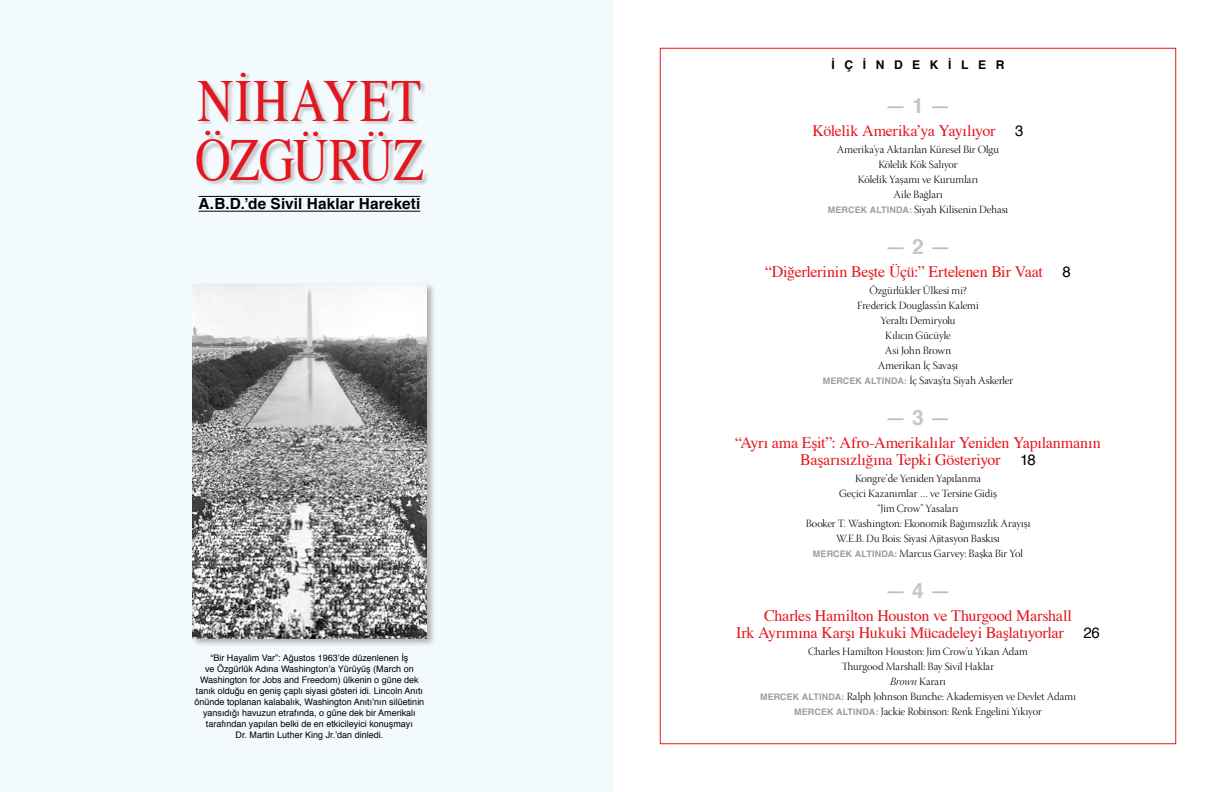
<style>
.page{position:relative;width:1224px;height:792px;background:#fff}
.page>*{position:absolute;margin:0;border:0;box-sizing:border-box;transform-origin:0 0}
.t1{font:59.6px/59.6px "Times";letter-spacing:-.005em;color:#e4161d;scale:.83 1}
.t2{font:21px "Helvetica";color:#bbbcbd}
.t3{font:16px/17px "Times";letter-spacing:-.02em;color:#e4161d;text-align:center}
.t4{font:700 15.3px "Helvetica";letter-spacing:.01em;color:#000}
.t5{font:700 12px "Helvetica";letter-spacing:.8em;color:#000}
.t6{font:11px/15px "Warnock Pro Light Disp";color:#000;text-align:center}
.t7{font:9px/11px "Helvetica";color:#000;text-align:center}
.s1{font-weight:700;color:#c5c6c6}
.s2{font-family:"Helvetica";font-size:15px;color:#000}
.s3{font-family:"Helvetica";font-weight:700;font-size:9px;color:#9c9d9d}
.s4{font-family:"Warnock Pro Light It Disp"}
</style>
<div class="page">
<div style="left:0;top:0;width:612px;height:792px;background:#f3fafe"></div>
<div style="left:191px;top:283px;width:245px;height:365px;background:#000;opacity:.3"></div>
<img style="left:192px;top:284px;width:234px;height:354px">
<div style="left:197px;top:72px;width:231px;height:113px;background:#000;opacity:.2"></div>
<hr style="left:199px;top:196px;width:221px;height:1px;background:#000">
<hr style="left:199px;top:211px;width:221px;height:1px;background:#000">
<h1 class="t1" style="left:195px;top:74px;width:277px">NİHAYET<br>ÖZGÜRÜZ</h1>
<h3 class="t4" style="left:198px;top:192px;width:223px">A.B.D.’DE SIVIL HAKLAR HAREKETI</h3>
<p class="t7" style="left:195px;top:653px;width:231px">“Bir Hayalim Var”: Ağustos 1963’de düzenlenen İş<br>ve Özgürlük Adına Washington’a Yürüyüş (March on Washington for Jobs and Freedom) ülkenin o güne dek tanık olduğu en geniş çaplı siyasi gösteri idi. Lincoln Anıtı önünde toplanan kalabalık, Washington Anıtı’nın silüetinin yansıdığı havuzun etrafında, o güne dek bir Amerikalı tarafından yapılan belki de en etkicileyici konuşmayı<br>Dr. Martin Luther King Jr.’dan dinledi.</p>
<p class="t5" style="left:832px;top:55px;width:174px">İÇİNDEKİLER</p>
<h2 class="t2" style="left:885px;top:89px;width:67px">— <span class="s1">1</span> —</h2>
<h3 class="t3" style="left:813px;top:123px;width:212px">Kölelik Amerika’ya Yayılıyor <span class="s2">3</span></h3>
<p class="t6" style="left:828px;top:143px;width:182px">Amerika’ya Aktarılan Küresel Bir Olgu<br>Kölelik Kök Salıyor<br>Kölelik Yaşamı ve Kurumları<br>Aile Bağları<br><span class="s3">MERCEK ALTINDA :</span> Siyah Kilisenin Dehası</p>
<h2 class="t2" style="left:885px;top:230px;width:67px">— <span class="s1">2</span> —</h2>
<h3 class="t3" style="left:765px;top:264px;width:307px">“Diğerlerinin Beşte Üçü:” Ertelenen Bir Vaat <span class="s2">8</span></h3>
<p class="t6" style="left:823px;top:284px;width:192px">Özgürlükler Ülkesi mi?<br>Frederick Douglass’ın Kalemi<br>Yeraltı Demiryolu<br>Kılıcın Gücüyle<br>Asi John Brown<br>Amerikan İç Savaşı<br><span class="s3">MERCEK ALTINDA :</span> İç Savaş’ta Siyah Askerler</p>
<h2 class="t2" style="left:885px;top:402px;width:67px">— <span class="s1">3</span> —</h2>
<h3 class="t3" style="left:735px;top:435px;width:367px">“Ayrı ama Eşit”: Afro-Amerikalılar Yeniden Yapılanmanın<br>Başarısızlığına Tepki Gösteriyor <span class="s2">18</span></h3>
<p class="t6" style="left:806px;top:472px;width:226px">Kongre’de Yeniden Yapılanma<br>Geçici Kazanımlar … ve Tersine Gidiş<br>“Jim Crow” Yasaları<br>Booker T. Washington: Ekonomik Bağımsızlık Arayışı W.E.B. Du Bois: Siyasi Ajitasyon Baskısı<br><span class="s3">MERCEK ALTINDA :</span> Marcus Garvey: Başka Bir Yol</p>
<h2 class="t2" style="left:885px;top:575px;width:67px">— <span class="s1">4</span> —</h2>
<h3 class="t3" style="left:736px;top:608px;width:365px">Charles Hamilton Houston ve Thurgood Marshall<br>Irk Ayrımına Karşı Hukuki Mücadeleyi Başlatıyorlar <span class="s2">26</span></h3>
<p class="t6" style="left:760px;top:645px;width:317px">Charles Hamilton Houston: Jim Crow’u Yıkan Adam<br>Thurgood Marshall: Bay Sivil Haklar<br><span class="s4">Brown</span> Kararı<br><span class="s3">MERCEK ALTINDA :</span> Ralph Johnson Bunche: Akademisyen ve Devlet Adamı <span class="s3">MERCEK ALTINDA :</span> Jackie Robinson: Renk Engelini Yıkıyor</p>
</div>
